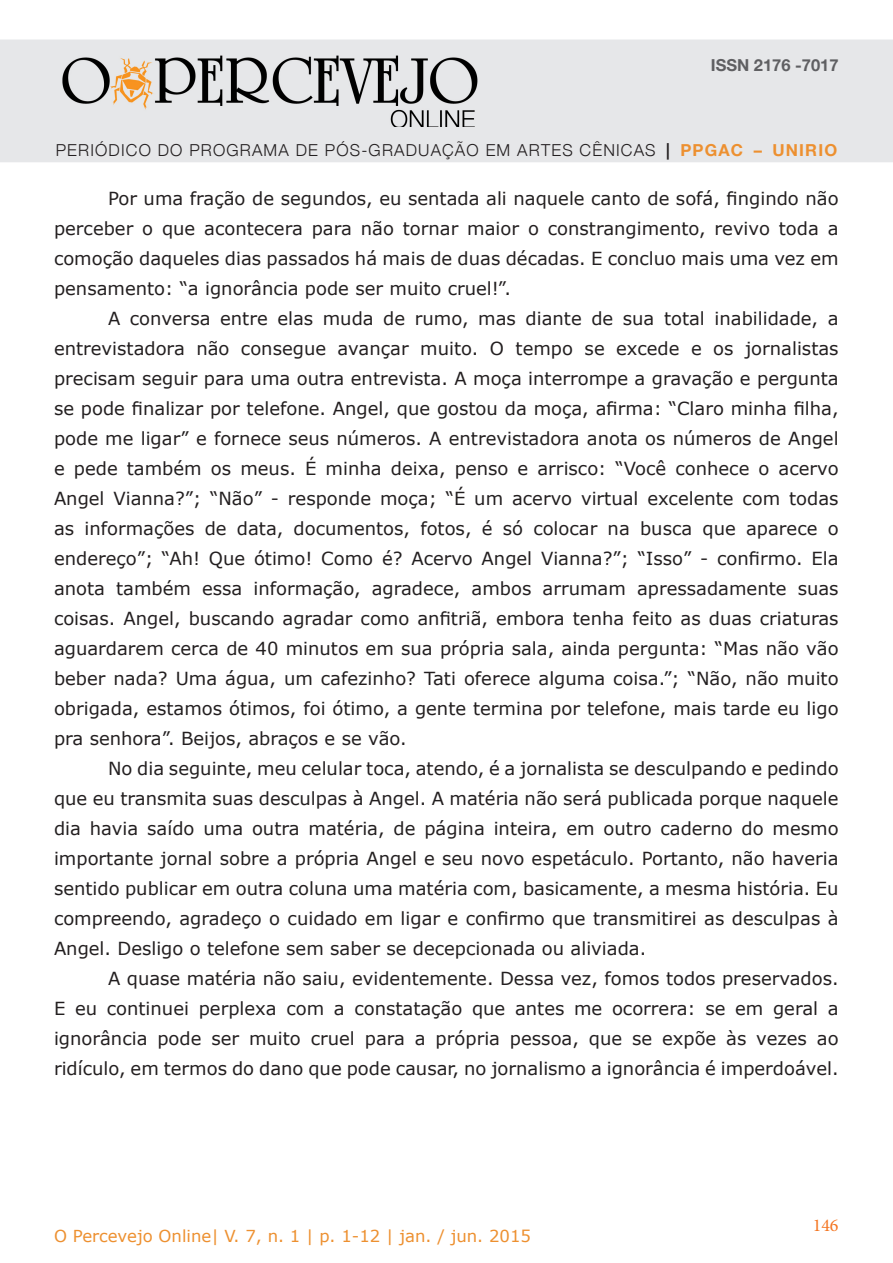
<style>
.page{position:relative;width:893px;height:1263px;background:#fff}
.page>*{position:absolute;margin:0;border:0;box-sizing:border-box;transform-origin:0 0}
.t1{font:18px/30px "Verdana";color:#231f20;text-align:justify}
.t2{font:18px "Minion Pro";color:#f47521}
.t3{font:300 16.5px "Helvetica Neue";letter-spacing:.07em;color:#231f20}
.t4{font:16.5px "Verdana";color:#ed9030}
.t5{font:700 16.5px "Helvetica Neue";color:#5f5f62}
.s1{font-weight:700}
.s2{font-weight:700;color:#ed9030}
</style>
<div class="page">
<div style="left:0;top:40px;width:893px;height:122px;background:#e6e7e9"></div>
<img style="left:62px;top:55px;width:416px;height:71px">
<p class="t5" style="left:711px;top:50px;width:129px">ISSN 2176 -7017</p>
<p class="t3" style="left:56px;top:136px;width:783px">PERIÓDICO DO PROGRAMA DE PÓS-GRADUAÇÃO EM ARTES CÊNICAS <span class="s1">|</span> <span class="s2">PPGAC – UNIRIO</span></p>
<p class="t1" style="left:54px;top:183px;width:786px;text-indent:54px">Por uma fração de segundos, eu sentada ali naquele canto de sofá, fingindo não perceber o que acontecera para não tornar maior o constrangimento, revivo toda a comoção daqueles dias passados há mais de duas décadas. E concluo mais uma vez em pensamento: “a ignorância pode ser muito cruel!”.</p>
<p class="t1" style="left:54px;top:303px;width:786px;text-indent:54px">A conversa entre elas muda de rumo, mas diante de sua total inabilidade, a entrevistadora não consegue avançar muito. O tempo se excede e os jornalistas precisam seguir para uma outra entrevista. A moça interrompe a gravação e pergunta se pode finalizar por telefone. Angel, que gostou da moça, afirma: “Claro minha filha, pode me ligar” e fornece seus números. A entrevistadora anota os números de Angel e pede também os meus. É minha deixa, penso e arrisco: “Você conhece o acervo Angel Vianna?”; “Não” - responde moça; “É um acervo virtual excelente com todas as informações de data, documentos, fotos, é só colocar na busca que aparece o endereço”; “Ah! Que ótimo! Como é? Acervo Angel Vianna?”; “Isso” - confirmo. Ela anota também essa informação, agradece, ambos arrumam apressadamente suas coisas. Angel, buscando agradar como anfitriã, embora tenha feito as duas criaturas aguardarem cerca de 40 minutos em sua própria sala, ainda pergunta: “Mas não vão beber nada? Uma água, um cafezinho? Tati oferece alguma coisa.”; “Não, não muito obrigada, estamos ótimos, foi ótimo, a gente termina por telefone, mais tarde eu ligo pra senhora”. Beijos, abraços e se vão.</p>
<p class="t1" style="left:54px;top:753px;width:786px;text-indent:54px">No dia seguinte, meu celular toca, atendo, é a jornalista se desculpando e pedindo que eu transmita suas desculpas à Angel. A matéria não será publicada porque naquele dia havia saído uma outra matéria, de página inteira, em outro caderno do mesmo importante jornal sobre a própria Angel e seu novo espetáculo. Portanto, não haveria sentido publicar em outra coluna uma matéria com, basicamente, a mesma história. Eu compreendo, agradeço o cuidado em ligar e confirmo que transmitirei as desculpas à Angel. Desligo o telefone sem saber se decepcionada ou aliviada.</p>
<p class="t1" style="left:54px;top:963px;width:786px;text-indent:54px">A quase matéria não saiu, evidentemente. Dessa vez, fomos todos preservados.<br>E eu continuei perplexa com a constatação que antes me ocorrera: se em geral a ignorância pode ser muito cruel para a própria pessoa, que se expõe às vezes ao ridículo, em termos do dano que pode causar, no jornalismo a ignorância é imperdoável.</p>
<p class="t4" style="left:54px;top:1224px;width:479px">O Percevejo Online| V. 7, n. 1 | p. 1-12 | jan. / jun. 2015</p>
<p class="t2" style="left:813px;top:1213px;width:27px">146</p>
</div>
